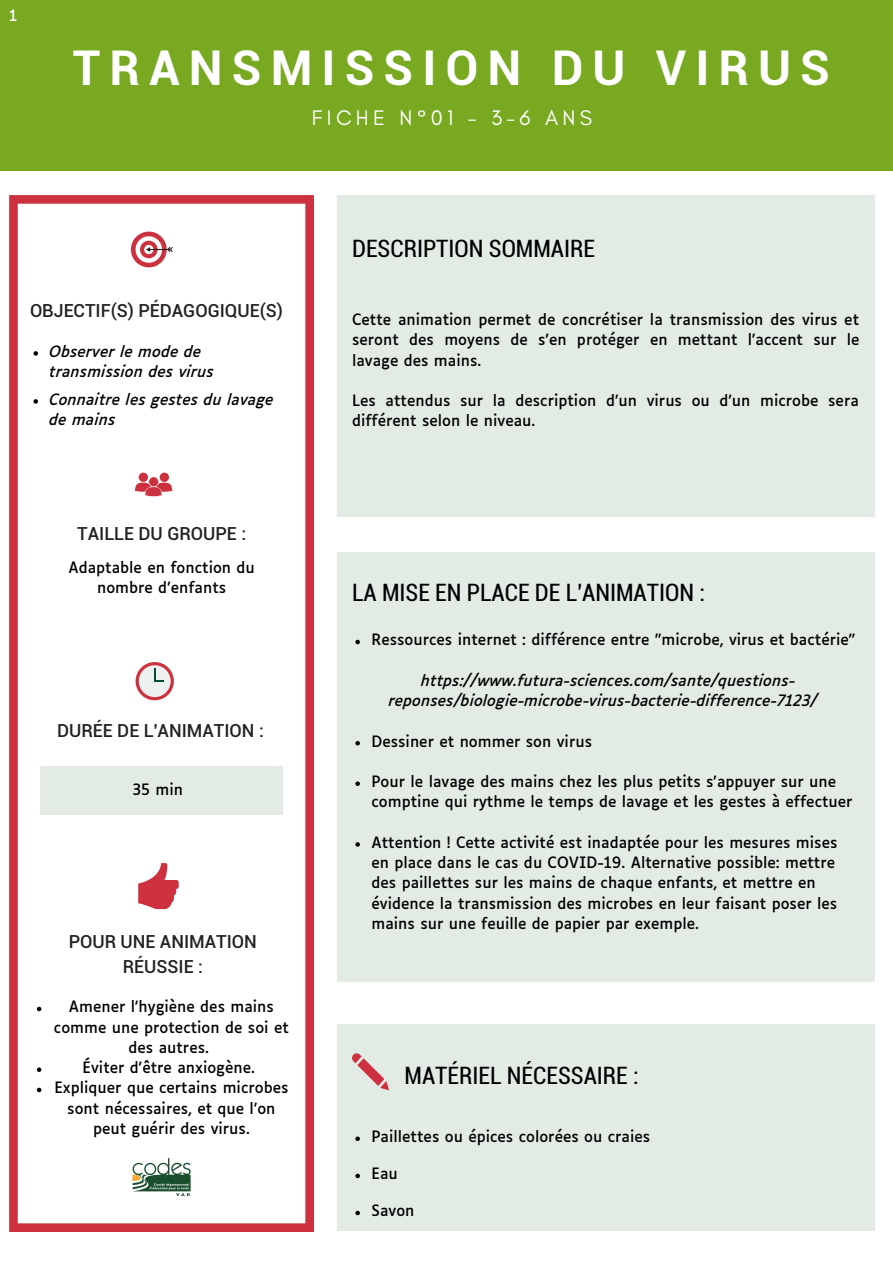
<style>
.page{position:relative;width:893px;height:1264px;background:#fff}
.page>*{position:absolute;margin:0;border:0;box-sizing:border-box;transform-origin:0 0}
.t1{font:700 48px "Roboto";letter-spacing:.19em;color:#fff}
.t2{font:condensed 24px "Roboto";color:#000}
.t3{font:21.45px "Glacial Indifference";letter-spacing:.2em;color:#fff}
.t4{font:500 18px/24.9px "Roboto";color:#222;text-align:center}
.t5{font:15px/20.2px "Luciole";color:#000}
.t6{font:italic 15px/20.2px "Luciole";color:#000}
.t7{font:15px "Luciole";color:#fff}
</style>
<div class="page">
<svg style="left:9px;top:195px;width:305px;height:1036px"></svg>
<svg style="left:136px;top:662px;width:38px;height:38px"></svg>
<div style="left:40px;top:766px;width:243px;height:49px;background:#e2ece4"></div>
<div style="left:131px;top:232px;width:36px;height:35px;background:#cd303e;border-radius:50%"></div>
<svg style="left:135px;top:236px;width:27px;height:27px"></svg>
<div style="left:140px;top:241px;width:18px;height:17px;background:#cd303e;border-radius:50%"></div>
<div style="left:144px;top:245px;width:9px;height:9px;background:#fefefe;border-radius:50%"></div>
<svg style="left:146px;top:247px;width:27px;height:5px"></svg>
<svg style="left:33px;top:351px;width:5px;height:5px"></svg>
<svg style="left:33px;top:399px;width:5px;height:4px"></svg>
<svg style="left:139px;top:472px;width:9px;height:10px"></svg>
<svg style="left:160px;top:472px;width:9px;height:10px"></svg>
<svg style="left:135px;top:476px;width:37px;height:20px"></svg>
<svg style="left:138px;top:863px;width:41px;height:46px"></svg>
<svg style="left:37px;top:1006px;width:4px;height:5px"></svg>
<svg style="left:37px;top:1067px;width:4px;height:4px"></svg>
<svg style="left:37px;top:1087px;width:4px;height:5px"></svg>
<div style="left:337px;top:195px;width:537px;height:321px;background:#e2ece4"></div>
<div style="left:337px;top:553px;width:537px;height:428px;background:#e2ece4"></div>
<svg style="left:355px;top:639px;width:5px;height:5px"></svg>
<svg style="left:355px;top:741px;width:5px;height:4px"></svg>
<svg style="left:355px;top:781px;width:5px;height:5px"></svg>
<svg style="left:355px;top:842px;width:5px;height:4px"></svg>
<div style="left:0;top:0;width:892px;height:171px;background:#79a821"></div>
<img style="left:132px;top:1145px;width:59px;height:59px">
<div style="left:337px;top:1024px;width:537px;height:206px;background:#e2ece4"></div>
<svg style="left:352px;top:1053px;width:37px;height:37px"></svg>
<svg style="left:355px;top:1136px;width:5px;height:4px"></svg>
<svg style="left:355px;top:1173px;width:5px;height:5px"></svg>
<svg style="left:355px;top:1210px;width:5px;height:5px"></svg>
<p class="t7" style="left:9px;top:10px;width:10px">1</p>
<h1 class="t1" style="left:73px;top:40px;width:758px">TRANSMISSION DU VIRUS</h1>
<h3 class="t3" style="left:312px;top:105px;width:282px">FICHE N°01 - 3-6 ANS</h3>
<p class="t4" style="left:30px;top:298px;width:254px">OBJECTIF(S) PÉDAGOGIQUE(S)</p>
<p class="t6" style="left:50px;top:342px;width:166px">Observer le mode de transmission des virus</p>
<p class="t6" style="left:50px;top:390px;width:226px">Connaitre les gestes du lavage de mains</p>
<p class="t4" style="left:77px;top:521px;width:170px">TAILLE DU GROUPE :</p>
<p class="t5" style="left:68px;top:559px;width:188px;text-align:center">Adaptable en fonction du nombre d'enfants</p>
<p class="t4" style="left:57px;top:718px;width:208px">DURÉE DE L'ANIMATION :</p>
<p class="t5" style="left:132px;top:780px;width:52px">35 min</p>
<p class="t4" style="left:69px;top:929px;width:190px">POUR UNE ANIMATION<br>RÉUSSIE :</p>
<p class="t5" style="left:54px;top:997px;width:236px;text-align:center">Amener l'hygiène des mains comme une protection de soi et des autres.<br>Éviter d'être anxiogène.<br>Expliquer que certains microbes sont nécessaires, et que l'on peut guérir des virus.</p>
<h2 class="t2" style="left:352px;top:235px;width:244px">DESCRIPTION SOMMAIRE</h2>
<p class="t5" style="left:352px;top:311px;width:509px;text-align:justify">Cette animation permet de concrétiser la transmission des virus et seront des moyens de s’en protéger en mettant l'accent sur le lavage des mains.</p>
<p class="t5" style="left:352px;top:391px;width:508px">Les attendus sur la description d’un virus ou d’un microbe sera différent selon le niveau.</p>
<h2 class="t2" style="left:352px;top:579px;width:354px">LA MISE EN PLACE DE L'ANIMATION :</h2>
<p class="t5" style="left:371px;top:631px;width:485px">Ressources internet : différence entre "microbe, virus et bactérie"</p>
<p class="t6" style="left:389px;top:671px;width:430px;text-indent:32px">https://www.futura-sciences.com/sante/questions&shy;reponses/biologie-microbe-virus-bacterie-difference-7123/</p>
<p class="t5" style="left:371px;top:732px;width:222px">Dessiner et nommer son virus</p>
<p class="t5" style="left:371px;top:772px;width:482px">Pour le lavage des mains chez les plus petits s'appuyer sur une comptine qui rythme le temps de lavage et les gestes à effectuer</p>
<p class="t5" style="left:371px;top:833px;width:467px">Attention ! Cette activité est inadaptée pour les mesures mises en place dans le cas du COVID-19. Alternative possible: mettre des paillettes sur les mains de chaque enfants, et mettre en évidence la transmission des microbes en leur faisant poser les mains sur une feuille de papier par exemple.</p>
<h2 class="t2" style="left:404px;top:1061px;width:236px">MATÉRIEL NÉCESSAIRE :</h2>
<p class="t5" style="left:371px;top:1127px;width:280px">Paillettes ou épices colorées ou craies</p>
<p class="t5" style="left:371px;top:1164px;width:28px">Eau</p>
<p class="t5" style="left:371px;top:1201px;width:45px">Savon</p>
</div>
